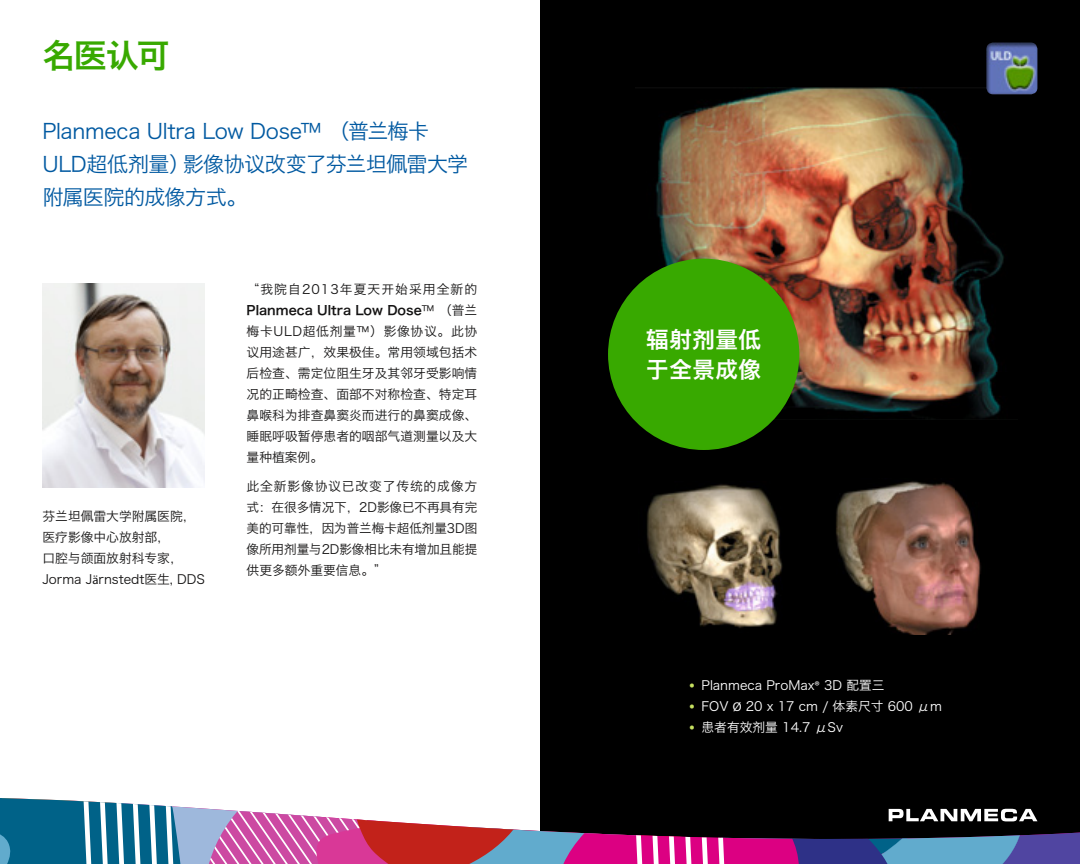
<style>
.page{position:relative;width:1080px;height:864px;background:#fff}
.page>*{position:absolute;margin:0;border:0;box-sizing:border-box;transform-origin:0 0}
.t1{font:33px "Hiragino Sans GB W6 G Bpc EUC H";color:#38a900}
.t2{font:22.5px/30px "Hiragino Sans GB W6 G Bpc EUC H";letter-spacing:.025em;color:#fff}
.t3{font:21px/33px "Hiragino Sans GB W3 G Bpc EUC H";letter-spacing:-.02em;color:#0059a1}
.t4{font:12.75px/21px "Hiragino Sans GB W3 G Bpc EUC H";color:#141313;text-align:justify}
.t5{font:12.75px "Hiragino Sans GB W3 G Bpc EUC H";color:#fff}
.t6{font:12.75px "Hiragino Sans GB W6 G Bpc EUC H";color:#141313}
.t7{font:12.75px "Hiragino Sans GB W3 G Bpc EUC H";letter-spacing:.08em;color:#141313}
.s1{font-family:"Myriad Pro"}
.s2{font-family:"Hiragino Sans GB W3 G Bpc EUC H"}
.s3{font-family:"The Sans";font-weight:600;font-size:15.3px;color:#c6e061}
</style>
<div class="page">
<div style="left:540px;top:0;width:540px;height:864px;background:#000"></div>
<img style="left:43px;top:284px;width:161px;height:204px">
<img style="left:647px;top:484px;width:136px;height:144px">
<img style="left:836px;top:481px;width:145px;height:154px">
<img style="left:638px;top:88px;width:380px;height:332px">
<img style="left:986px;top:43px;width:51px;height:51px;border-radius:7px">
<svg style="left:0;top:798px;width:1080px;height:66px"></svg>
<div style="left:608px;top:259px;width:191px;height:191px;background:#38a900;border-radius:50%"></div>
<h1 class="t1" style="left:43px;top:44px;width:128px">名医认可</h1>
<h3 class="t3" style="left:43px;top:118px;width:427px">Planmeca Ultra Low Dose™ （普兰梅卡<br>ULD超低剂量）影像协议改变了芬兰坦佩雷大学附属医院的成像方式。</h3>
<p class="t4" style="left:43px;top:507px;width:164px;text-align:left">芬兰坦佩雷大学附属医院，医疗影像中心放射部，<br>口腔与颌面放射科专家，<br>Jorma J<span class="s1">ä</span>rnstedt医生, DDS</p>
<p class="t7" style="left:247px;top:284px;width:232px">“我院自2013年夏天开始采用全新的</p>
<p class="t6" style="left:247px;top:305px;width:232px">Planmeca Ultra Low Dose<span class="s2">™ （普兰</span></p>
<p class="t4" style="left:247px;top:322px;width:232px">梅卡ULD超低剂量™）影像协议。此协议用途甚广，效果极佳。常用领域包括术后检查、需定位阻生牙及其邻牙受影响情况的正畸检查、面部不对称检查、特定耳鼻喉科为排查鼻窦炎而进行的鼻窦成像、睡眠呼吸暂停患者的咽部气道测量以及大量种植案例。</p>
<p class="t4" style="left:247px;top:478px;width:232px">此全新影像协议已改变了传统的成像方式：在很多情况下，2D影像已不再具有完美的可靠性，因为普兰梅卡超低剂量3D图像所用剂量与2D影像相比未有增加且能提供更多额外重要信息。”</p>
<h2 class="t2" style="left:646px;top:328px;width:116px">辐射剂量低于全景成像</h2>
<p class="t5" style="left:689px;top:680px;width:197px"><span class="s3">•</span> Planmeca ProMax<span class="s1">®</span> 3D 配置三</p>
<p class="t5" style="left:689px;top:701px;width:255px"><span class="s3">•</span> FOV <span class="s1">Ø</span> 20 x 17 cm / 体素尺寸 600 μm</p>
<p class="t5" style="left:689px;top:722px;width:156px"><span class="s3">•</span> 患者有效剂量 14.7 μSv</p>
</div>
